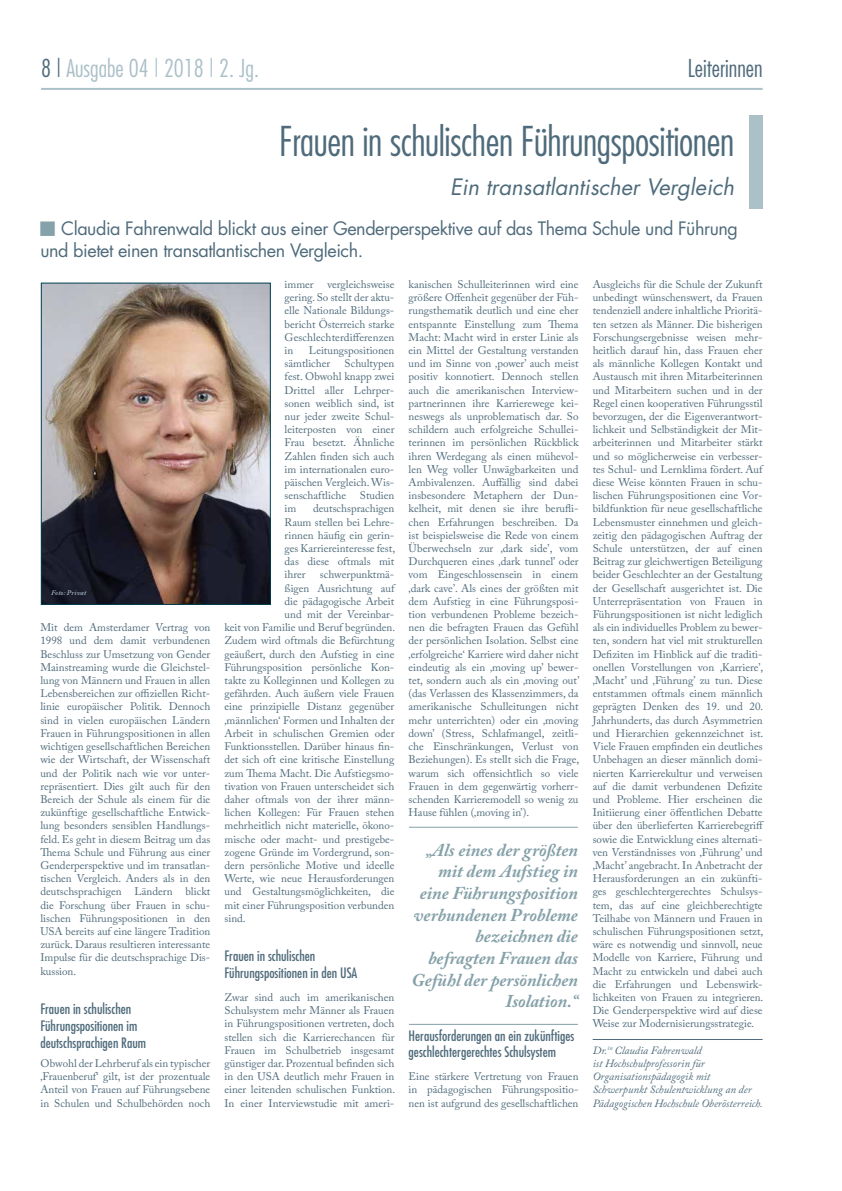
<style>
.page{position:relative;width:842px;height:1191px;background:#fff}
.page>*{position:absolute;margin:0;border:0;box-sizing:border-box;transform-origin:0 0}
.t1{font:300 condensed 40px "Futura";letter-spacing:-.01em;color:#4f6b7b}
.t2{font:300 condensed 24px "Futura";color:#acc0c8}
.t3{font:300 condensed 24px "Futura";color:#4f6b7b}
.t4{font:italic 22px "Futura";color:#4f6b7b}
.t5{font:italic 700 18px/21.6px "Adobe Caslon Pro";color:#85a1a9;text-align:right}
.t6{font:18px/21.6px "Futura";letter-spacing:-.025em;color:#4f6b7b}
.t7{font:condensed 14px/16.8px "Futura";color:#4f6b7b}
.t8{font:11px/13.2px "Adobe Caslon Pro";color:#4f6b7b;text-align:justify}
.t9{font:italic 11px/13.2px "Adobe Caslon Pro";color:#4f6b7b}
.t10{font:italic 600 7px "Adobe Caslon Pro";letter-spacing:.02em;color:#acc0c8}
.s1{color:#4f6b7b}
</style>
<div class="page">
<hr style="left:41px;top:88px;width:722px;height:2px;background:#acc0c8">
<div style="left:749px;top:115px;width:14px;height:59px;background:#acc0c8"></div>
<div style="left:749px;top:169px;width:14px;height:40px;background:#acc0c8"></div>
<hr style="left:593px;top:1039px;width:170px;height:1px;background:#4f6b7b">
<hr style="left:409px;top:827px;width:169px;height:1px;background:#85a1a9">
<hr style="left:409px;top:1024px;width:169px;height:1px;background:#85a1a9">
<img style="left:43px;top:285px;width:225px;height:317px">
<div style="left:41px;top:283px;width:229px;height:321px;border:1px solid #003e50"></div>
<h2 class="t2" style="left:41px;top:53px;width:219px"><span class="s1">8 |</span> Ausgabe 04 | 2018 | 2. Jg.</h2>
<h2 class="t3" style="left:688px;top:53px;width:76px">Leiterinnen</h2>
<h1 class="t1" style="left:279px;top:116px;width:457px">Frauen in schulischen Führungspositionen</h1>
<h3 class="t4" style="left:450px;top:172px;width:286px">Ein transatlantischer Vergleich</h3>
<h3 class="t6" style="left:40px;top:217px;width:699px;text-indent:21px">Claudia Fahrenwald blickt aus einer Genderperspektive auf das Thema Schule und Führung und bietet einen transatlantischen Vergleich.</h3>
<p class="t10" style="left:51px;top:588px;width:37px">Foto: Privat</p>
<p class="t8" style="left:40px;top:621px;width:171px">Mit dem Amsterdamer Vertrag von 1998 und dem damit verbundenen Beschluss zur Umsetzung von Gender Mainstreaming wurde die Gleichstel&shy;lung von Männern und Frauen in allen Lebensbereichen zur offiziellen Richt&shy;linie europäischer Politik. Dennoch sind in vielen europäischen Ländern Frauen in Führungspositionen in allen wichtigen gesellschaftlichen Bereichen wie der Wirtschaft, der Wissenschaft und der Politik nach wie vor unter&shy;repräsentiert. Dies gilt auch für den Bereich der Schule als einem für die zukünftige gesellschaftliche Entwick&shy;lung besonders sensiblen Handlungs&shy;feld. Es geht in diesem Beitrag um das Thema Schule und Führung aus einer Genderperspektive und im transatlan&shy;tischen Vergleich. Anders als in den deutschsprachigen Ländern blickt die Forschung über Frauen in schu&shy;lischen Führungspositionen in den USA bereits auf eine längere Tradition zurück. Daraus resultieren interessante Impulse für die deutschsprachige Dis&shy;kussion.</p>
<p class="t7" style="left:40px;top:1000px;width:107px">Frauen in schulischen<br>Führungspositionen im deutschsprachigen Raum</p>
<p class="t8" style="left:40px;top:1056px;width:171px">Obwohl der Lehrberuf als ein typischer ‚Frauenberuf‘ gilt, ist der prozentuale Anteil von Frauen auf Führungsebene in Schulen und Schulbehörden noch</p>
<p class="t8" style="left:285px;top:277px;width:111px">immer vergleichsweise gering. So stellt der aktu&shy;elle Nationale Bildungs&shy;bericht Österreich starke Geschlechterdifferenzen in</p>
<p class="t8" style="left:285px;top:343px;width:111px;text-indent:24px">Leitungspositionen sämtlicher</p>
<p class="t8" style="left:285px;top:357px;width:111px;text-indent:60px">Schultypen fest. Obwohl knapp zwei Drittel aller Lehrper&shy;sonen weiblich sind, ist nur jeder zweite Schul&shy;leiterposten von einer Frau besetzt. Ähnliche Zahlen finden sich auch im internationalen euro&shy;päischen Vergleich. Wis&shy;senschaftliche Studien im</p>
<p class="t8" style="left:285px;top:502px;width:112px;text-indent:29px">deutschsprachigen Raum stellen bei Lehre&shy;rinnen häufig ein gerin&shy;ges Karriereinteresse fest, das diese oftmals mit ihrer</p>
<p class="t8" style="left:320px;top:568px;width:76px">schwerpunktmä-</p>
<p class="t8" style="left:285px;top:581px;width:111px">ßigen Ausrichtung auf</p>
<p class="t8" style="left:285px;top:594px;width:111px">die pädagogische Arbeit</p>
<p class="t8" style="left:285px;top:607px;width:111px">und mit der Vereinbar-</p>
<p class="t8" style="left:224px;top:621px;width:172px">keit von Familie und Beruf begründen.</p>
<p class="t8" style="left:224px;top:634px;width:171px">Zudem wird oftmals die Befürchtung</p>
<p class="t8" style="left:224px;top:647px;width:171px">geäußert, durch den Aufstieg in eine</p>
<p class="t8" style="left:224px;top:660px;width:171px">Führungsposition persönliche Kon-</p>
<p class="t8" style="left:224px;top:673px;width:171px">takte zu Kolleginnen und Kollegen zu</p>
<p class="t8" style="left:224px;top:687px;width:171px">gefährden. Auch äußern viele Frauen</p>
<p class="t8" style="left:224px;top:700px;width:171px">eine prinzipielle Distanz gegenüber</p>
<p class="t8" style="left:224px;top:713px;width:171px">‚männlichen‘ Formen und Inhalten der</p>
<p class="t8" style="left:224px;top:726px;width:171px">Arbeit in schulischen Gremien oder</p>
<p class="t8" style="left:224px;top:739px;width:171px">Funktionsstellen. Darüber hinaus fin-</p>
<p class="t8" style="left:224px;top:753px;width:171px">det sich oft eine kritische Einstellung</p>
<p class="t8" style="left:224px;top:766px;width:171px">zum Thema Macht. Die Aufstiegsmo-</p>
<p class="t8" style="left:224px;top:779px;width:171px">tivation von Frauen unterscheidet sich</p>
<p class="t8" style="left:224px;top:792px;width:171px">daher oftmals von der ihrer männ-</p>
<p class="t8" style="left:224px;top:805px;width:171px">lichen Kollegen: Für Frauen stehen</p>
<p class="t8" style="left:224px;top:819px;width:171px">mehrheitlich nicht materielle, ökono-</p>
<p class="t8" style="left:224px;top:832px;width:171px">mische oder macht- und prestigebe-</p>
<p class="t8" style="left:224px;top:845px;width:171px">zogene Gründe im Vordergrund, son-</p>
<p class="t8" style="left:224px;top:858px;width:171px">dern persönliche Motive und ideelle</p>
<p class="t8" style="left:224px;top:871px;width:171px">Werte, wie neue Herausforderungen</p>
<p class="t8" style="left:224px;top:885px;width:171px">und Gestaltungsmöglichkeiten, die</p>
<p class="t8" style="left:224px;top:898px;width:171px">mit einer Führungsposition verbunden</p>
<p class="t8" style="left:224px;top:911px;width:23px">sind.</p>
<p class="t7" style="left:224px;top:947px;width:134px">Frauen in schulischen<br>Führungspositionen in den USA</p>
<p class="t8" style="left:224px;top:990px;width:172px">Zwar sind auch im amerikanischen Schulsystem mehr Männer als Frauen in Führungspositionen vertreten, doch stellen sich die Karrierechancen für Frauen im Schulbetrieb insgesamt günstiger dar. Prozentual befinden sich in den USA deutlich mehr Frauen in einer leitenden schulischen Funktion.<br>In einer Interviewstudie mit ameri-</p>
<p class="t8" style="left:409px;top:277px;width:172px">kanischen Schulleiterinnen wird eine größere Offenheit gegenüber der Füh&shy;rungsthematik deutlich und eine eher entspannte Einstellung zum Thema Macht: Macht wird in erster Linie als ein Mittel der Gestaltung verstanden und im Sinne von ‚power’ auch meist positiv konnotiert. Dennoch stellen auch die amerikanischen Interview&shy;partnerinnen ihre Karrierewege kei&shy;neswegs als unproblematisch dar. So schildern auch erfolgreiche Schullei&shy;terinnen im persönlichen Rückblick ihren Werdegang als einen mühevol&shy;len Weg voller Unwägbarkeiten und Ambivalenzen. Auffällig sind dabei insbesondere Metaphern der Dun&shy;kelheit, mit denen sie ihre berufli&shy;chen Erfahrungen beschreiben. Da ist beispielsweise die Rede von einem Überwechseln zur ‚dark side’, vom Durchqueren eines ‚dark tunnel’ oder vom Eingeschlossensein in einem ‚dark cave’. Als eines der größten mit dem Aufstieg in eine Führungsposi&shy;tion verbundenen Probleme bezeich&shy;nen die befragten Frauen das Gefühl der persönlichen Isolation. Selbst eine ‚erfolgreiche‘ Karriere wird daher nicht eindeutig als ein ‚moving up’ bewer&shy;tet, sondern auch als ein ‚moving out’ (das Verlassen des Klassenzimmers, da amerikanische Schulleitungen nicht mehr unterrichten) oder ein ‚moving down’ (Stress, Schlafmangel, zeitli&shy;che Einschränkungen, Verlust von Beziehungen). Es stellt sich die Frage, warum sich offensichtlich so viele Frauen in dem gegenwärtig vorherr&shy;schenden Karrieremodell so wenig zu Hause fühlen (‚moving in’).</p>
<h3 class="t5" style="left:411px;top:839px;width:168px">„Als eines der größten mit dem Aufstieg in eine Führungsposition verbundenen Probleme bezeichnen die befragten Frauen das<br>Gefühl der persönlichen<br>Isolation.“</h3>
<p class="t7" style="left:409px;top:1026px;width:167px">Herausforderungen an ein zukünftiges geschlechtergerechtes Schulsystem</p>
<p class="t8" style="left:409px;top:1069px;width:171px">Eine stärkere Vertretung von Frauen in pädagogischen Führungspositio&shy;nen ist aufgrund des gesellschaftlichen</p>
<p class="t8" style="left:593px;top:277px;width:173px;text-align:left">Ausgleichs für die Schule der Zukunft unbedingt wünschenswert, da Frauen tendenziell andere inhaltliche Prioritä&shy;ten setzen als Männer. Die bisherigen Forschungsergebnisse weisen mehr&shy;heitlich darauf hin, dass Frauen eher als männliche Kollegen Kontakt und Austausch mit ihren Mitarbeiterinnen und Mitarbeitern suchen und in der Regel einen kooperativen Führungsstil bevorzugen, der die Eigenverantwort&shy;lichkeit und Selbständigkeit der Mit&shy;arbeiterinnen und Mitarbeiter stärkt und so möglicherweise ein verbesser&shy;tes Schul- und Lernklima fördert. Auf diese Weise könnten Frauen in schu&shy;lischen Führungspositionen eine Vor&shy;bildfunktion für neue gesellschaftliche Lebensmuster einnehmen und gleich&shy;zeitig den pädagogischen Auftrag der Schule unterstützen, der auf einen Beitrag zur gleichwertigen Beteiligung beider Geschlechter an der Gestaltung der Gesellschaft ausgerichtet ist. Die Unterrepräsentation von Frauen in Führungspositionen ist nicht lediglich als ein individuelles Problem zu bewer&shy;ten, sondern hat viel mit strukturellen Defiziten im Hinblick auf die traditi&shy;onellen Vorstellungen von ‚Karriere’, ‚Macht’ und ‚Führung’ zu tun. Diese entstammen oftmals einem männlich geprägten Denken des 19. und 20.<br>Jahrhunderts, das durch Asymmetrien und Hierarchien gekennzeichnet ist.<br>Viele Frauen empfinden ein deutliches Unbehagen an dieser männlich domi&shy;nierten Karrierekultur und verweisen auf die damit verbundenen Defizite und Probleme. Hier erscheinen die Initiierung einer öffentlichen Debatte über den überlieferten Karrierebegriff sowie die Entwicklung eines alternati&shy;ven Verständnisses von ‚Führung’ und ‚Macht’ angebracht. In Anbetracht der Herausforderungen an ein zukünfti&shy;ges geschlechtergerechtes Schulsys&shy;tem, das auf eine gleichberechtigte Teilhabe von Männern und Frauen in schulischen Führungspositionen setzt, wäre es notwendig und sinnvoll, neue Modelle von Karriere, Führung und Macht zu entwickeln und dabei auch die Erfahrungen und Lebenswirk&shy;lichkeiten von Frauen zu integrieren.<br>Die Genderperspektive wird auf diese Weise zur Modernisierungsstrategie.</p>
<p class="t9" style="left:593px;top:1043px;width:172px">Dr.<sup>in</sup> Claudia Fahrenwald<br>ist Hochschulprofessorin für Organisationspädagogik mit Schwerpunkt Schulentwicklung an der Pädagogischen Hochschule Oberösterreich.</p>
</div>
